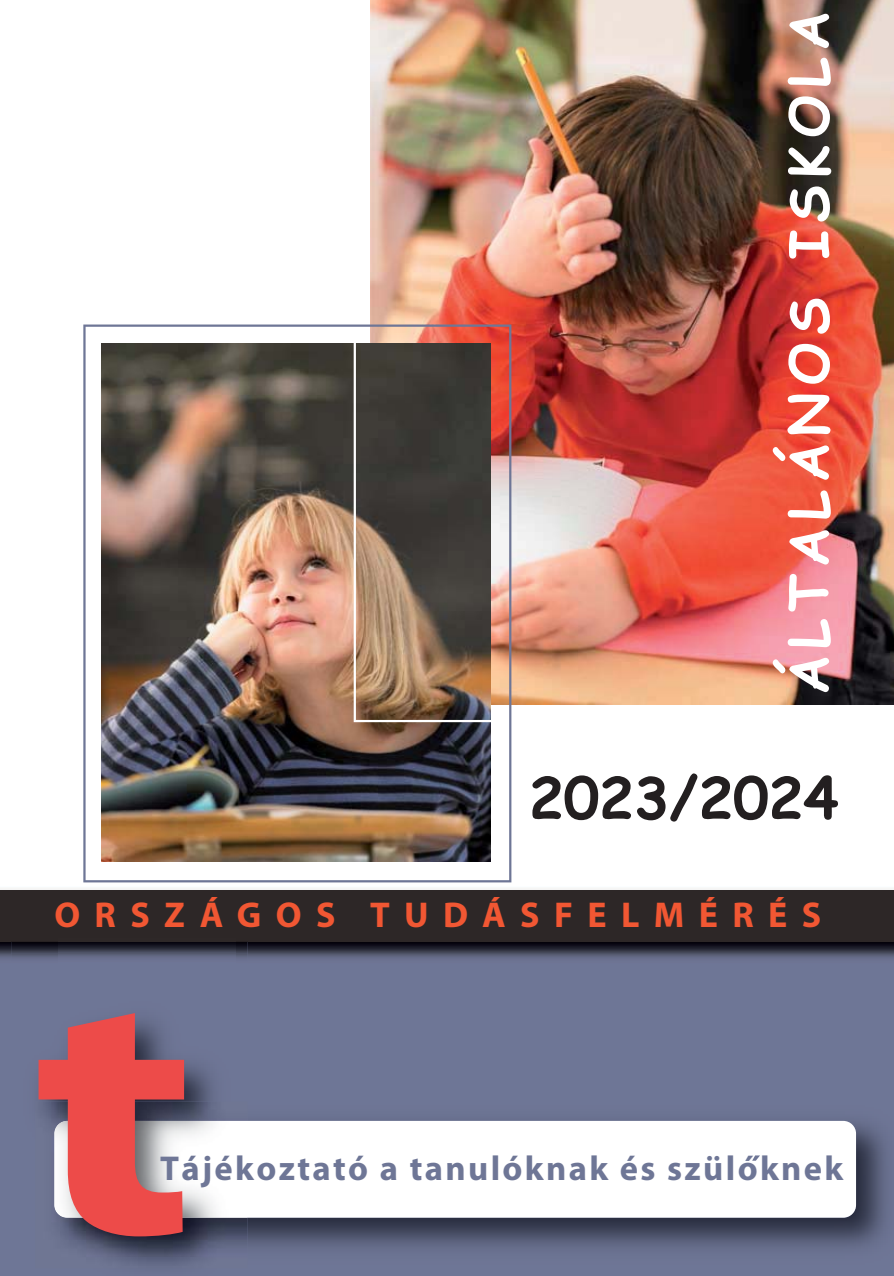
<style>
.page{position:relative;width:894px;height:1276px;background:#fff}
.page>*{position:absolute;margin:0;border:0;box-sizing:border-box;transform-origin:0 0}
.t1{font:700 353.93px "Myriad Pro";color:#ed4b49;scale:1.27 1}
.t2{font:700 57.38px "Comic Sans MS";color:#231f20}
.t3{font:700 54px "Comic Sans MS";letter-spacing:.135em;color:#fff}
.t4{font:700 36px "Myriad Pro";letter-spacing:.4em;color:#f15733}
.t5{font:700 34.65px "Myriad Pro";letter-spacing:.07em;color:#6e7696}
</style>
<div class="page">
<div style="left:0;top:891px;width:893px;height:385px;background:#6e7696"></div>
<div style="left:0;top:890px;width:893px;height:51px;background:#2d2727"></div>
<img style="left:247px;top:1120px;width:640px;height:129px">
<div style="left:54px;top:1121px;width:801px;height:96px;background:#fff;border-radius:13px"></div>
<img style="left:39px;top:1020px;width:208px;height:246px">
<img style="left:11px;top:941px;width:236px;height:20px">
<img style="left:54px;top:1121px;width:193px;height:96px">
<img style="left:58px;top:941px;width:177px;height:20px">
<img style="left:370px;top:0;width:523px;height:722px">
<img style="left:83px;top:324px;width:428px;height:558px">
<svg style="left:752px;top:1155px;width:7px;height:6px"></svg>
<h3 class="t3" style="left:768px;top:695px;width:686px;rotate:-90deg">ÁLTALÁNOS ISKOLA</h3>
<h2 class="t2" style="left:529px;top:756px;width:311px">2023/2024</h2>
<p class="t4" style="left:54px;top:894px;width:768px">ORSZÁGOS TUDÁSFELMÉRÉS</p>
<h1 class="t1" style="left:31px;top:903px;width:132px">t</h1>
<p class="t5" style="left:160px;top:1147px;width:684px">Tájékoztató a tanulóknak és szülóknek</p>
</div>
